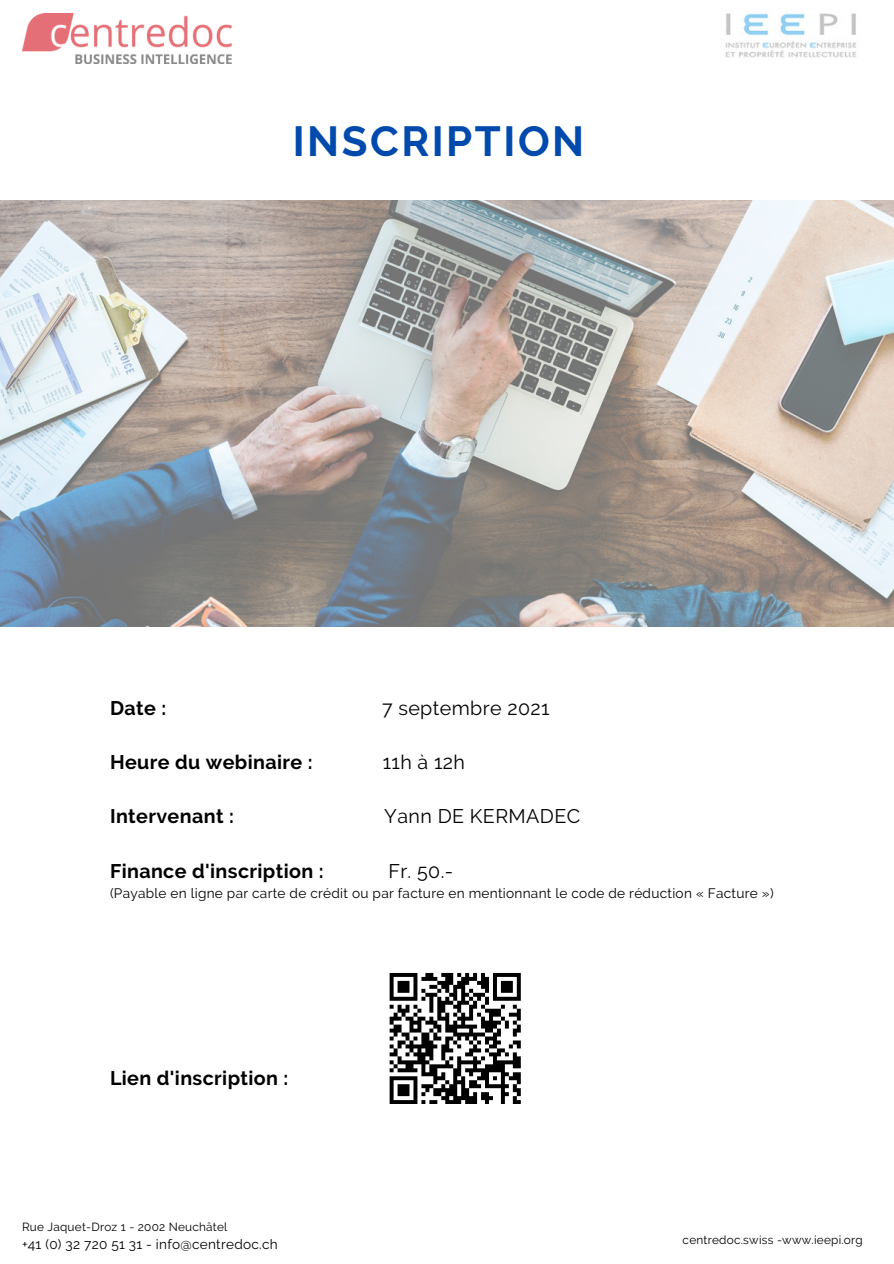
<style>
.page{position:relative;width:894px;height:1264px;background:#fff}
.page>*{position:absolute;margin:0;border:0;box-sizing:border-box;transform-origin:0 0}
.t1{font:700 42px "Raleway";letter-spacing:.06em;color:#004aad}
.t2{font:700 19.65px "Raleway";letter-spacing:.02em;color:#000}
.t3{font:19.65px "Raleway";letter-spacing:.02em;color:#000}
.t4{font:13.65px "Raleway";letter-spacing:.02em;color:#000}
.t5{font:13.5px "Raleway";letter-spacing:.02em;color:#000}
.t6{font:11.7px "Raleway";letter-spacing:.02em;color:#000}
</style>
<div class="page">
<img style="left:0;top:201px;width:893px;height:425px">
<img style="left:725px;top:13px;width:132px;height:45px">
<img style="left:22px;top:14px;width:209px;height:49px">
<svg style="left:389px;top:972px;width:131px;height:131px"></svg>
<p class="t1" style="left:292px;top:116px;width:293px">INSCRIPTION</p>
<p class="t2" style="left:110px;top:696px;width:58px">Date :</p>
<p class="t3" style="left:382px;top:696px;width:169px">7 septembre 2021</p>
<p class="t2" style="left:110px;top:751px;width:204px">Heure du webinaire :</p>
<p class="t3" style="left:382px;top:751px;width:84px">11h à 12h</p>
<p class="t2" style="left:110px;top:805px;width:125px">Intervenant :</p>
<p class="t3" style="left:384px;top:805px;width:197px">Yann DE KERMADEC</p>
<p class="t2" style="left:110px;top:859px;width:215px">Finance d'inscription :</p>
<p class="t3" style="left:388px;top:859px;width:66px">Fr. 50.-</p>
<p class="t4" style="left:110px;top:885px;width:665px">(Payable en ligne par carte de crédit ou par facture en mentionnant le code de réduction « Facture »)</p>
<p class="t2" style="left:110px;top:1066px;width:180px">Lien d'inscription :</p>
<p class="t6" style="left:22px;top:1219px;width:207px">Rue Jaquet-Droz 1 - 2002 Neuchâtel</p>
<p class="t5" style="left:22px;top:1236px;width:257px">+41 (0) 32 720 51 31 - info@centredoc.ch</p>
<p class="t6" style="left:682px;top:1232px;width:182px">centredoc.swiss -www.ieepi.org</p>
</div>
